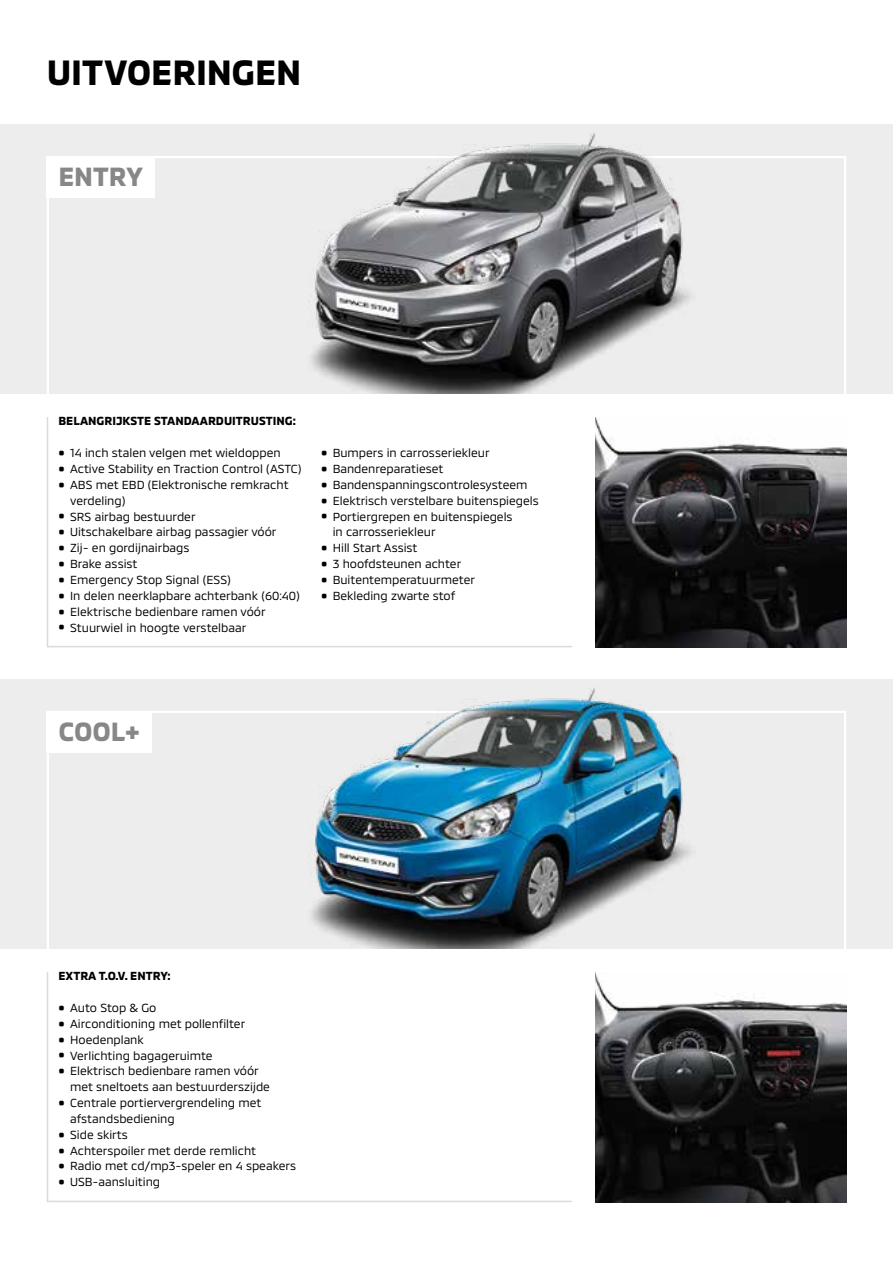
<style>
.page{position:relative;width:893px;height:1263px;background:#fff}
.page>*{position:absolute;margin:0;border:0;box-sizing:border-box;transform-origin:0 0}
.t1{font:700 36px "MMC";letter-spacing:-.005em;color:#000}
.t2{font:700 27px "MMC";letter-spacing:-.005em;color:#878787}
.t3{font:12px/15.9px "MMC";color:#000}
.t4{font:700 12px "MMC";color:#000}
.s1{font-weight:700;font-size:18px}
</style>
<div class="page">
<div style="left:0;top:124px;width:893px;height:270px;background:#ededed"></div>
<div style="left:0;top:679px;width:893px;height:269px;background:#ededed"></div>
<div style="left:47px;top:156px;width:108px;height:42px;background:#fff"></div>
<div style="left:47px;top:711px;width:105px;height:41px;background:#fff"></div>
<svg style="left:47px;top:417px;width:525px;height:231px"></svg>
<svg style="left:47px;top:972px;width:525px;height:230px"></svg>
<img style="left:595px;top:417px;width:251px;height:230px">
<img style="left:595px;top:972px;width:251px;height:230px">
<img style="left:264px;top:133px;width:470px;height:261px">
<img style="left:264px;top:688px;width:470px;height:260px">
<h1 class="t1" style="left:47px;top:44px;width:256px">UITVOERINGEN</h1>
<h2 class="t2" style="left:58px;top:155px;width:86px">ENTRY</h2>
<p class="t4" style="left:58px;top:412px;width:239px">BELANGRIJKSTE STANDAARDUITRUSTING:</p>
<p class="t3" style="left:58px;top:443px;width:224px"><span class="s1">•</span> 14 inch stalen velgen met wieldoppen</p>
<p class="t3" style="left:58px;top:459px;width:244px"><span class="s1">•</span> Active Stability en Traction Control (ASTC)</p>
<p class="t3" style="left:70px;top:475px;width:220px;text-indent:-12px"><span class="s1">•</span> ABS met EBD (Elektronische remkracht verdeling)</p>
<p class="t3" style="left:58px;top:507px;width:139px"><span class="s1">•</span> SRS airbag bestuurder</p>
<p class="t3" style="left:58px;top:523px;width:220px"><span class="s1">•</span> Uitschakelbare airbag passagier vóór</p>
<p class="t3" style="left:58px;top:538px;width:133px"><span class="s1">•</span> Zij- en gordijnairbags</p>
<p class="t3" style="left:58px;top:554px;width:81px"><span class="s1">•</span> Brake assist</p>
<p class="t3" style="left:58px;top:570px;width:174px"><span class="s1">•</span> Emergency Stop Signal (ESS)</p>
<p class="t3" style="left:58px;top:586px;width:243px"><span class="s1">•</span> In delen neerklapbare achterbank (60:40)</p>
<p class="t3" style="left:58px;top:602px;width:209px"><span class="s1">•</span> Elektrische bedienbare ramen vóór</p>
<p class="t3" style="left:58px;top:618px;width:189px"><span class="s1">•</span> Stuurwiel in hoogte verstelbaar</p>
<p class="t3" style="left:321px;top:443px;width:170px"><span class="s1">•</span> Bumpers in carrosseriekleur</p>
<p class="t3" style="left:321px;top:459px;width:124px"><span class="s1">•</span> Bandenreparatieset</p>
<p class="t3" style="left:321px;top:475px;width:208px"><span class="s1">•</span> Bandenspanningscontrolesysteem</p>
<p class="t3" style="left:321px;top:491px;width:219px"><span class="s1">•</span> Elektrisch verstelbare buitenspiegels</p>
<p class="t3" style="left:333px;top:507px;width:181px;text-indent:-12px"><span class="s1">•</span> Portiergrepen en buitenspiegels in carrosseriekleur</p>
<p class="t3" style="left:321px;top:538px;width:98px"><span class="s1">•</span> Hill Start Assist</p>
<p class="t3" style="left:321px;top:554px;width:142px"><span class="s1">•</span> 3 hoofdsteunen achter</p>
<p class="t3" style="left:321px;top:570px;width:156px"><span class="s1">•</span> Buitentemperatuurmeter</p>
<p class="t3" style="left:321px;top:586px;width:136px"><span class="s1">•</span> Bekleding zwarte stof</p>
<h2 class="t2" style="left:58px;top:710px;width:83px">COOL+</h2>
<p class="t4" style="left:58px;top:966px;width:114px">EXTRA T.O.V. ENTRY:</p>
<p class="t3" style="left:58px;top:998px;width:100px"><span class="s1">•</span> Auto Stop &amp; Go</p>
<p class="t3" style="left:58px;top:1014px;width:188px"><span class="s1">•</span> Airconditioning met pollenfilter</p>
<p class="t3" style="left:58px;top:1030px;width:87px"><span class="s1">•</span> Hoedenplank</p>
<p class="t3" style="left:58px;top:1046px;width:156px"><span class="s1">•</span> Verlichting bagageruimte</p>
<p class="t3" style="left:70px;top:1062px;width:201px;text-indent:-12px"><span class="s1">•</span> Elektrisch bedienbare ramen vóór met sneltoets aan bestuurderszijde</p>
<p class="t3" style="left:70px;top:1093px;width:193px;text-indent:-12px"><span class="s1">•</span> Centrale portiervergrendeling met afstandsbediening</p>
<p class="t3" style="left:58px;top:1125px;width:71px"><span class="s1">•</span> Side skirts</p>
<p class="t3" style="left:58px;top:1141px;width:199px"><span class="s1">•</span> Achterspoiler met derde remlicht</p>
<p class="t3" style="left:58px;top:1157px;width:239px"><span class="s1">•</span> Radio met cd/mp3-speler en 4 speakers</p>
<p class="t3" style="left:58px;top:1173px;width:103px"><span class="s1">•</span> USB-aansluiting</p>
</div>
